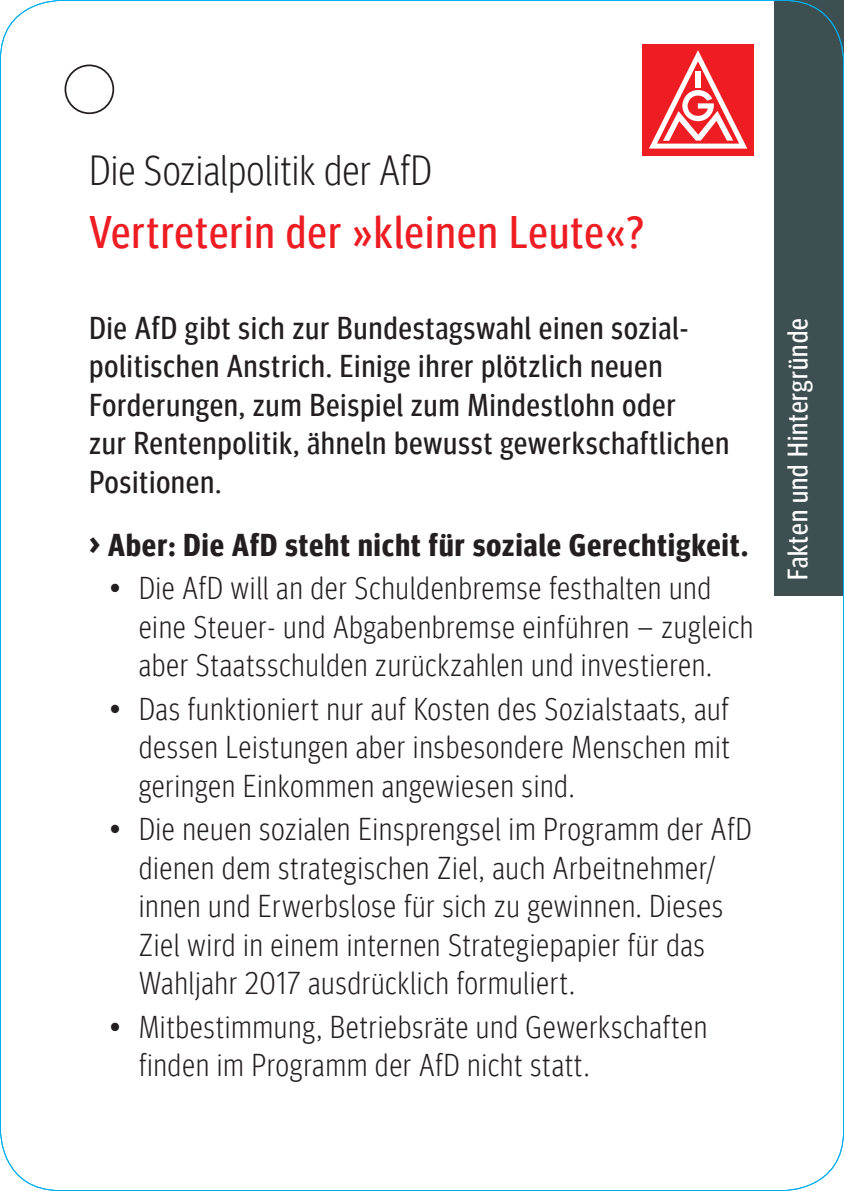
<style>
.page{position:relative;width:844px;height:1191px;background:#fff}
.page>*{position:absolute;margin:0;border:0;box-sizing:border-box;transform-origin:0 0}
.t1{font:45.5px "Meta Headline Cond";letter-spacing:.04em;color:#ee1d23}
.t2{font:300 42px "Meta Headline Cond";letter-spacing:.02em;color:#231f20}
.t3{font:300 31.5px/38.5px "Meta Headline Cond";letter-spacing:.04em;color:#231f20}
.t4{font:31.5px/38.5px "Meta Headline Cond";letter-spacing:.04em;color:#231f20}
.t5{font:700 31.5px "Meta Headline Cond";letter-spacing:.04em;color:#231f20}
.t6{font:28px "Meta Headline Cond";letter-spacing:.04em;color:#fff}
</style>
<div class="page">
<div style="left:642px;top:44px;width:111px;height:111px;background:#ee1d23"></div>
<svg style="left:649px;top:50px;width:99px;height:99px"></svg>
<div style="left:774px;top:0;width:69px;height:595px;background:#3d4f51"></div>
<div style="left:64px;top:64px;width:50px;height:50px;border:2px solid #231f20;border-radius:50%"></div>
<h2 class="t2" style="left:89px;top:146px;width:343px">Die Sozialpolitik der AfD</h2>
<h1 class="t1" style="left:89px;top:206px;width:555px">Vertreterin der »kleinen Leute«?</h1>
<p class="t4" style="left:89px;top:308px;width:641px">Die AfD gibt sich zur Bundestagswahl einen sozial&shy;politischen Anstrich. Einige ihrer plötzlich neuen Forderungen, zum Beispiel zum Mindestlohn oder<br>zur Rentenpolitik, ähneln bewusst gewerkschaftlichen Positionen.</p>
<p class="t5" style="left:89px;top:526px;width:659px">&gt; Aber: Die AfD steht nicht für soziale Gerechtigkeit.</p>
<p class="t3" style="left:139px;top:569px;width:615px;text-indent:-30px">• Die AfD will an der Schuldenbremse festhalten und eine Steuer- und Abgabenbremse einführen – zugleich aber Staatsschulden zurückzahlen und investieren.</p>
<p class="t3" style="left:139px;top:689px;width:592px;text-align:justify;text-indent:-30px">• Das funktioniert nur auf Kosten des Sozialstaats, auf dessen Leistungen aber insbesondere Menschen mit geringen Einkommen angewiesen sind.</p>
<p class="t3" style="left:139px;top:810px;width:613px;text-indent:-30px">• Die neuen sozialen Einsprengsel im Programm der AfD dienen dem strategischen Ziel, auch Arbeitnehmer/ innen und Erwerbslose für sich zu gewinnen. Dieses Ziel wird in einem internen Strategiepapier für das Wahljahr 2017 ausdrücklich formuliert.</p>
<p class="t3" style="left:139px;top:1007px;width:569px;text-indent:-30px">• Mitbestimmung, Betriebsräte und Gewerkschaften finden im Programm der AfD nicht statt.</p>
<p class="t6" style="left:781px;top:579px;width:262px;rotate:-90deg">Fakten und Hintergründe</p>
</div>
